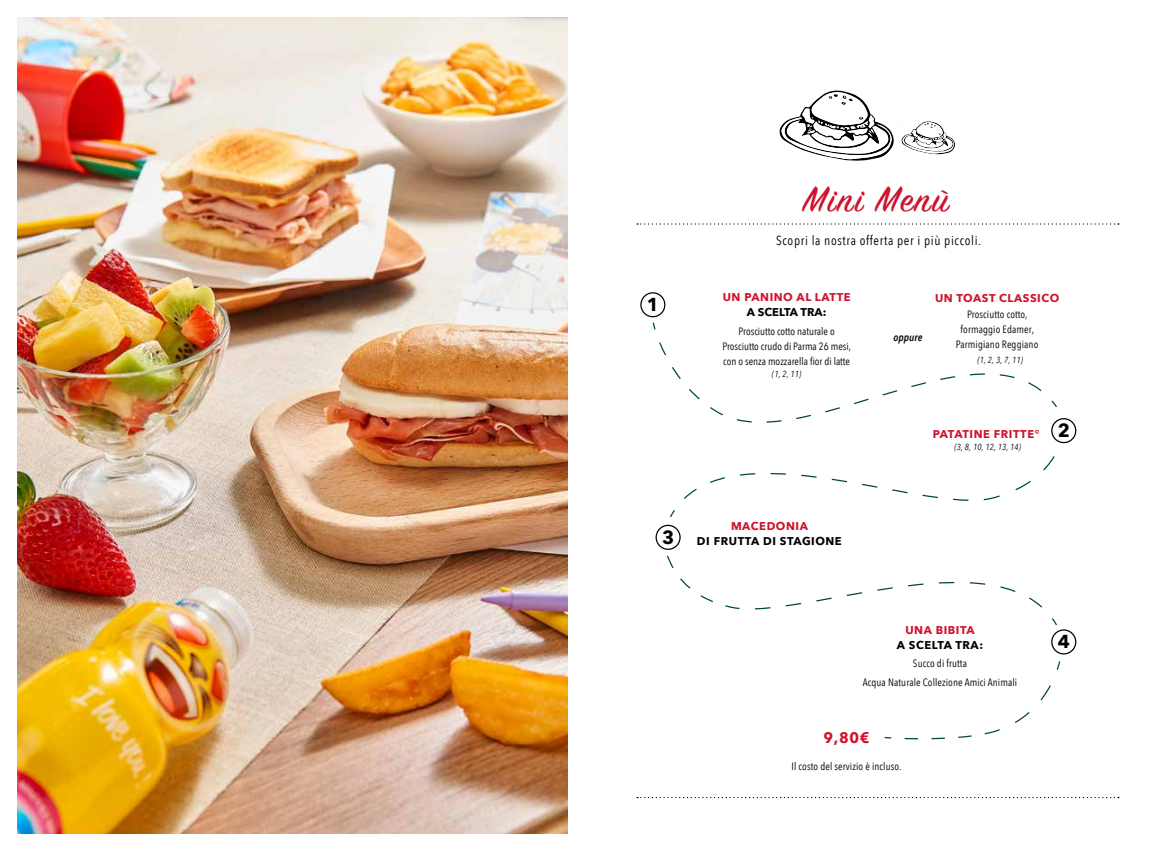
<style>
.page{position:relative;width:1170px;height:851px;background:#fff}
.page>*{position:absolute;margin:0;border:0;box-sizing:border-box;transform-origin:0 0}
.t1{font:40px "Sign Painter House Script";letter-spacing:.05em;color:#cf122d}
.t2{font:700 18.75px "Avenir Next";color:#000}
.t3{font:700 15px "Avenir Next";color:#cf122d}
.t4{font:13.12px "Avenir Next Condensed";letter-spacing:.05em;color:#000}
.t5{font:700 11.25px "Avenir Next";letter-spacing:.05em;color:#cf122d}
.t6{font:700 11.25px "Avenir Next";letter-spacing:.05em;color:#000}
.t7{font:700 11.25px "Avenir Next";color:#000}
.t8{font:10.62px/15px "Avenir Next Condensed";letter-spacing:.01em;color:#000;text-align:center}
.t9{font:italic 600 10.62px "Avenir Next Condensed";letter-spacing:.01em;color:#000}
.t10{font:italic 8.75px "Avenir Next Condensed";letter-spacing:.03em;color:#000}
</style>
<div class="page">
<svg style="left:663px;top:535px;width:394px;height:91px"></svg>
<svg style="left:884px;top:661px;width:176px;height:78px"></svg>
<svg style="left:637px;top:223px;width:481px;height:1px"></svg>
<svg style="left:637px;top:796px;width:481px;height:2px"></svg>
<svg style="left:779px;top:90px;width:176px;height:71px"></svg>
<div style="left:945px;top:108px;width:19px;height:20px;background:#fff"></div>
<div style="left:879px;top:83px;width:19px;height:20px;background:#fff"></div>
<div style="left:640px;top:292px;width:25px;height:25px;border:1px solid #000;border-radius:50%"></div>
<div style="left:1051px;top:418px;width:25px;height:25px;border:1px solid #000;border-radius:50%"></div>
<div style="left:1051px;top:629px;width:25px;height:25px;border:1px solid #000;border-radius:50%"></div>
<div style="left:656px;top:525px;width:24px;height:24px;background:#fff;border-radius:50%"></div>
<div style="left:655px;top:524px;width:25px;height:26px;border:1px solid #000;border-radius:50%"></div>
<svg style="left:652px;top:322px;width:412px;height:195px"></svg>
<img style="left:18px;top:18px;width:549px;height:815px">
<h2 class="t2" style="left:646px;top:288px;width:14px">1</h2>
<h1 class="t1" style="left:803px;top:174px;width:147px">Mini Menù</h1>
<p class="t4" style="left:776px;top:229px;width:206px">Scopri la nostra offerta per i più piccoli.</p>
<p class="t5" style="left:722px;top:287px;width:129px">UN PANINO AL LATTE</p>
<p class="t7" style="left:746px;top:302px;width:81px">A SCELTA TRA:</p>
<p class="t8" style="left:722px;top:323px;width:130px">Prosciutto cotto naturale o<br>Prosciutto crudo di Parma 26 mesi, con o senza mozzarella fior di latte</p>
<p class="t10" style="left:772px;top:368px;width:31px">(1, 2, 11)</p>
<p class="t9" style="left:893px;top:330px;width:31px">oppure</p>
<p class="t5" style="left:934px;top:288px;width:126px">UN TOAST CLASSICO</p>
<p class="t8" style="left:955px;top:306px;width:84px">Prosciutto cotto, formaggio Edamer,<br>Parmigiano Reggiano</p>
<p class="t10" style="left:977px;top:355px;width:47px">(1, 2, 3, 7, 11)</p>
<p class="t5" style="left:932px;top:424px;width:108px">PATATINE FRITTE°</p>
<p class="t10" style="left:954px;top:442px;width:68px">(3, 8, 10, 12, 13, 14)</p>
<h2 class="t2" style="left:1057px;top:414px;width:14px">2</h2>
<h2 class="t2" style="left:662px;top:521px;width:14px">3</h2>
<p class="t5" style="left:731px;top:516px;width:78px">MACEDONIA</p>
<p class="t6" style="left:697px;top:531px;width:146px">DI FRUTTA DI STAGIONE</p>
<p class="t5" style="left:905px;top:619px;width:71px">UNA BIBITA</p>
<p class="t6" style="left:896px;top:634px;width:88px">A SCELTA TRA:</p>
<p class="t8" style="left:862px;top:653px;width:156px;line-height:18.8px">Succo di frutta<br>Acqua Naturale Collezione Amici Animali</p>
<h3 class="t3" style="left:823px;top:724px;width:48px">9,80€</h3>
<p class="t8" style="left:791px;top:758px;width:111px">Il costo del servizio è incluso.</p>
<h2 class="t2" style="left:1057px;top:625px;width:14px">4</h2>
</div>
